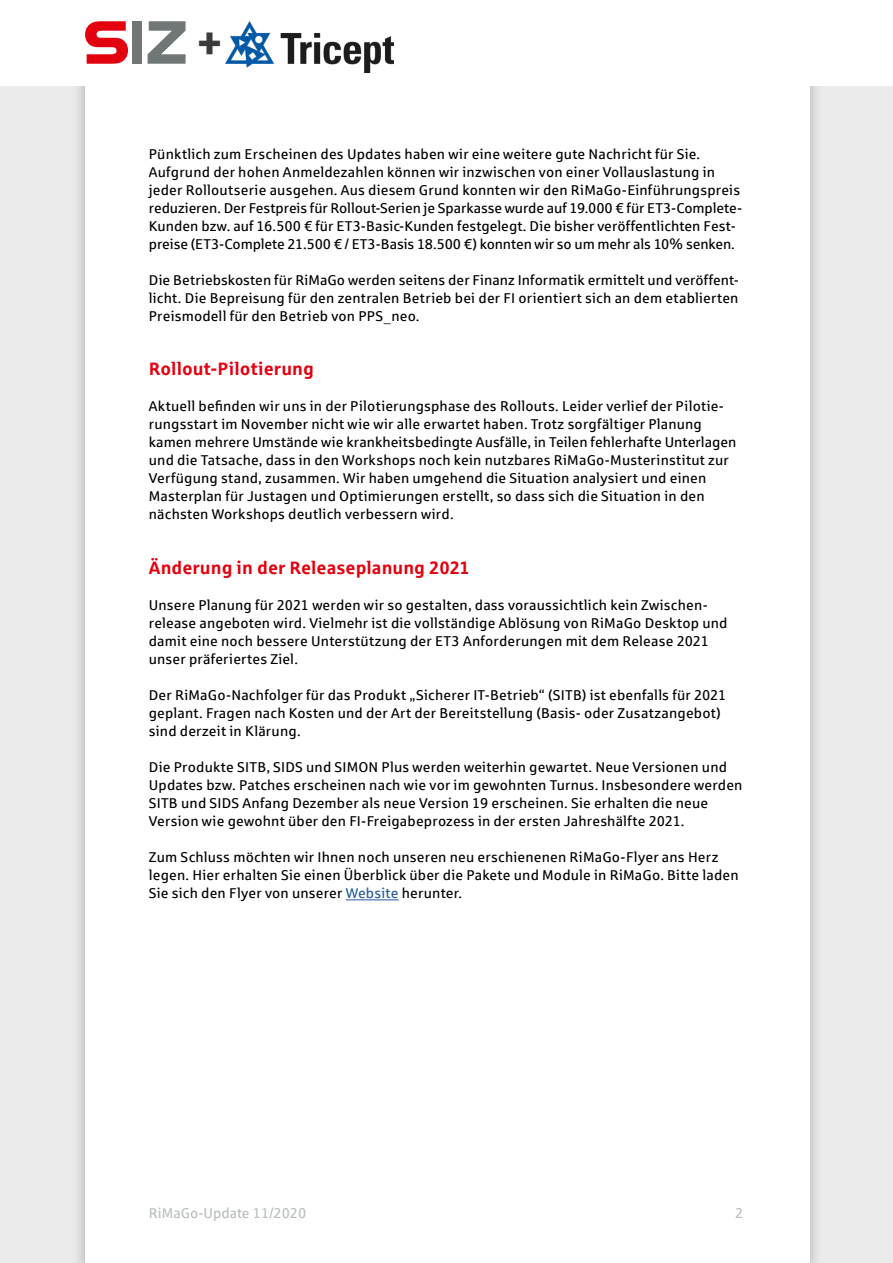
<style>
.page{position:relative;width:893px;height:1263px;background:#fff}
.page>*{position:absolute;margin:0;border:0;box-sizing:border-box;transform-origin:0 0}
.t1{font:700 43.5px "Sparkasse Rg";color:#3b3b3a}
.t2{font:700 18px "Sparkasse Rg";letter-spacing:.005em;color:#e3000f}
.t3{font:14.25px/18px "Sparkasse Rg";letter-spacing:.01em;color:#000}
.t4{font:14.25px "Sparkasse Rg";color:#b9bebe}
.s1{color:#245a9c}
</style>
<div class="page">
<div style="left:0;top:85px;width:893px;height:1178px;background:#ececed"></div>
<div style="left:71px;top:60px;width:752px;height:1203px;background:#000;opacity:.3"></div>
<div style="left:85px;top:74px;width:724px;height:1189px;background:#fff"></div>
<hr style="left:346px;top:899px;width:53px;height:1px;background:#245a9c">
<div style="left:0;top:0;width:893px;height:85px;background:#fff"></div>
<svg style="left:85px;top:21px;width:43px;height:43px"></svg>
<svg style="left:148px;top:21px;width:38px;height:43px"></svg>
<div style="left:133px;top:21px;width:9px;height:43px;background:#717776"></div>
<h1 class="t1" style="left:197px;top:16px;width:27px">+</h1>
<p class="t3" style="left:149px;top:145px;width:595px">Pünktlich zum Erscheinen des Updates haben wir eine weitere gute Nachricht für Sie.<br>Aufgrund der hohen Anmeldezahlen können wir inzwischen von einer Vollauslastung in jeder Rolloutserie ausgehen. Aus diesem Grund konnten wir den RiMaGo-Einführungspreis reduzieren. Der Festpreis für Rollout-Serien je Sparkasse wurde auf 19.000 € für ET3-Complete-Kunden bzw. auf 16.500 € für ET3-Basic-Kunden festgelegt. Die bisher veröffentlichten Fest&shy;preise (ET3-Complete 21.500 € / ET3-Basis 18.500 €) konnten wir so um mehr als 10% senken.</p>
<p class="t3" style="left:149px;top:271px;width:592px;text-align:justify">Die Betriebskosten für RiMaGo werden seitens der Finanz Informatik ermittelt und veröffent&shy;licht. Die Bepreisung für den zentralen Betrieb bei der FI orientiert sich an dem etablierten Preismodell für den Betrieb von PPS_neo.</p>
<p class="t2" style="left:149px;top:358px;width:167px">Rollout-Pilotierung</p>
<p class="t3" style="left:149px;top:397px;width:589px">Aktuell befinden wir uns in der Pilotierungsphase des Rollouts. Leider verlief der Pilotie&shy;rungsstart im November nicht wie wir alle erwartet haben. Trotz sorgfältiger Planung kamen mehrere Umstände wie krankheitsbedingte Ausfälle, in Teilen fehlerhafte Unterlagen und die Tatsache, dass in den Workshops noch kein nutzbares RiMaGo-Musterinstitut zur Verfügung stand, zusammen. Wir haben umgehend die Situation analysiert und einen Masterplan für Justagen und Optimierungen erstellt, so dass sich die Situation in den nächsten Workshops deutlich verbessern wird.</p>
<p class="t2" style="left:149px;top:556px;width:323px">Änderung in der Releaseplanung 2021</p>
<p class="t3" style="left:149px;top:595px;width:580px">Unsere Planung für 2021 werden wir so gestalten, dass voraussichtlich kein Zwischen&shy;release angeboten wird. Vielmehr ist die vollständige Ablösung von RiMaGo Desktop und damit eine noch bessere Unterstützung der ET3 Anforderungen mit dem Release 2021 unser präferiertes Ziel.</p>
<p class="t3" style="left:149px;top:685px;width:579px">Der RiMaGo-Nachfolger für das Produkt „Sicherer IT-Betrieb“ (SITB) ist ebenfalls für 2021 geplant. Fragen nach Kosten und der Art der Bereitstellung (Basis- oder Zusatzangebot) sind derzeit in Klärung.</p>
<p class="t3" style="left:149px;top:757px;width:595px">Die Produkte SITB, SIDS und SIMON Plus werden weiterhin gewartet. Neue Versionen und Updates bzw. Patches erscheinen nach wie vor im gewohnten Turnus. Insbesondere werden SITB und SIDS Anfang Dezember als neue Version 19 erscheinen. Sie erhalten die neue Version wie gewohnt über den FI-Freigabeprozess in der ersten Jahreshälfte 2021.</p>
<p class="t3" style="left:149px;top:847px;width:591px">Zum Schluss möchten wir Ihnen noch unseren neu erschienenen RiMaGo-Flyer ans Herz legen. Hier erhalten Sie einen Überblick über die Pakete und Module in RiMaGo. Bitte laden<br>Sie sich den Flyer von unserer <span class="s1">Website</span> herunter.</p>
<p class="t4" style="left:149px;top:1204px;width:159px">RiMaGo-Update 11/2020</p>
<p class="t4" style="left:735px;top:1204px;width:10px">2</p>
</div>
